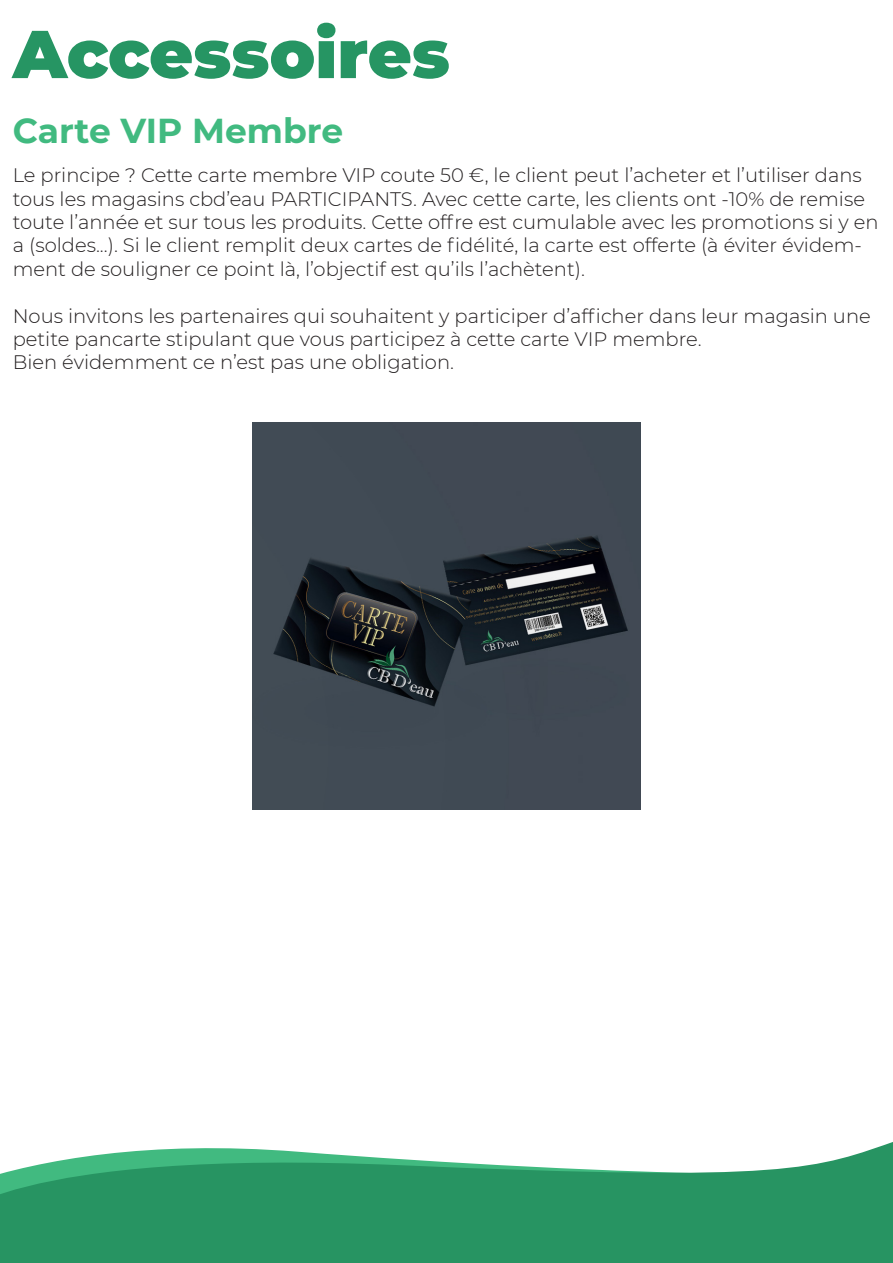
<style>
.page{position:relative;width:893px;height:1263px;background:#fff}
.page>*{position:absolute;margin:0;border:0;box-sizing:border-box;transform-origin:0 0}
.t1{font:900 67.5px "Montserrat";color:#269563}
.t2{font:700 34.5px "Montserrat";color:#41ba80}
.t3{font:300 19.5px/23.4px "Montserrat";color:#231f20}
</style>
<div class="page">
<svg style="left:0;top:1142px;width:893px;height:121px;fill:#279462"></svg>
<img style="left:253px;top:422px;width:387px;height:387px">
<p class="t1" style="left:13px;top:3px;width:439px">Accessoires</p>
<p class="t2" style="left:13px;top:106px;width:332px">Carte VIP Membre</p>
<p class="t3" style="left:13px;top:163px;width:867px">Le principe ? Cette carte membre VIP coute 50 €, le client peut l’acheter et l’utiliser dans tous les magasins cbd’eau PARTICIPANTS. Avec cette carte, les clients ont -10% de remise toute l’année et sur tous les produits. Cette offre est cumulable avec les promotions si y en a (soldes...). Si le client remplit deux cartes de fidélité, la carte est offerte (à éviter évidem&shy;ment de souligner ce point là, l’objectif est qu’ils l’achètent).</p>
<p class="t3" style="left:13px;top:303px;width:859px">Nous invitons les partenaires qui souhaitent y participer d’afficher dans leur magasin une petite pancarte stipulant que vous participez à cette carte VIP membre.</p>
<p class="t3" style="left:13px;top:350px;width:443px">Bien évidemment ce n’est pas une obligation.</p>
</div>
